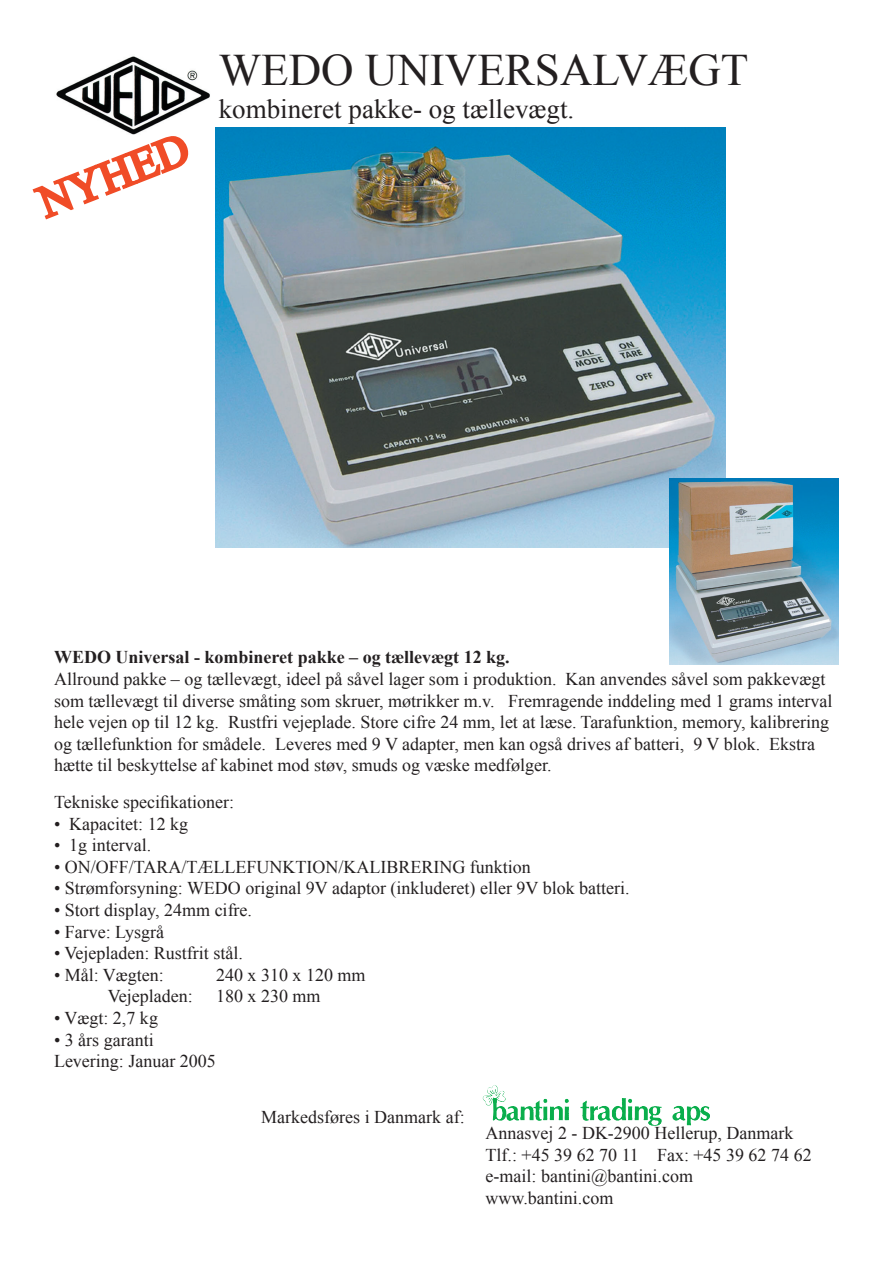
<style>
.page{position:relative;width:893px;height:1263px;background:#fff}
.page>*{position:absolute;margin:0;border:0;box-sizing:border-box;transform-origin:0 0}
.t1{font:45px "Times New Roman";color:#231f20}
.t2{font:45px "Times New Roman";color:#f04c27}
.t3{font:27px "Times New Roman";color:#231f20}
.t4{font:18px/21.6px "Times New Roman";color:#231f20}
.t5{font:700 18px "Times New Roman";color:#231f20}
</style>
<div class="page">
<img style="left:56px;top:56px;width:154px;height:73px">
<img style="left:215px;top:128px;width:510px;height:419px">
<img style="left:669px;top:478px;width:170px;height:186px">
<img style="left:482px;top:1085px;width:205px;height:37px">
<svg style="left:32px;top:129px;width:157px;height:91px"></svg>
<p class="t2" style="left:30px;top:175px;width:159px;rotate:-21deg">NYHED</p>
<p class="t1" style="left:219px;top:40px;width:531px">WEDO UNIVERSALVÆGT</p>
<p class="t3" style="left:219px;top:90px;width:357px">kombineret pakke- og tællevægt.</p>
<p class="t5" style="left:54px;top:645px;width:457px">WEDO Universal - kombineret pakke – og tællevægt 12 kg.</p>
<p class="t4" style="left:54px;top:668px;width:780px">Allround pakke – og tællevægt, ideel på såvel lager som i produktion. Kan anvendes såvel som pakkevægt som tællevægt til diverse småting som skruer, møtrikker m.v. Fremragende inddeling med 1 grams interval hele vejen op til 12 kg. Rustfri vejeplade. Store cifre 24 mm, let at læse. Tarafunktion, memory, kalibrering og tællefunktion for smådele. Leveres med 9 V adapter, men kan også drives af batteri, 9 V blok. Ekstra hætte til beskyttelse af kabinet mod støv, smuds og væske medfølger.</p>
<p class="t4" style="left:54px;top:791px;width:182px">Tekniske specifikationer:</p>
<p class="t4" style="left:54px;top:812px;width:136px">• Kapacitet: 12 kg</p>
<p class="t4" style="left:54px;top:834px;width:99px">• 1g interval.</p>
<p class="t4" style="left:54px;top:856px;width:478px">• ON/OFF/TARA/TÆLLEFUNKTION/KALIBRERING funktion</p>
<p class="t4" style="left:54px;top:877px;width:577px">• Strømforsyning: WEDO original 9V adaptor (inkluderet) eller 9V blok batteri.</p>
<p class="t4" style="left:54px;top:899px;width:200px">• Stort display, 24mm cifre.</p>
<p class="t4" style="left:54px;top:920px;width:112px">• Farve: Lysgrå</p>
<p class="t4" style="left:54px;top:942px;width:190px">• Vejepladen: Rustfrit stål.</p>
<p class="t4" style="left:54px;top:964px;width:111px">• Mål: Vægten:</p>
<p class="t4" style="left:216px;top:964px;width:151px">240 x 310 x 120 mm</p>
<p class="t4" style="left:108px;top:985px;width:86px">Vejepladen:</p>
<p class="t4" style="left:216px;top:985px;width:106px">180 x 230 mm</p>
<p class="t4" style="left:54px;top:1007px;width:105px">• Vægt: 2,7 kg</p>
<p class="t4" style="left:54px;top:1028px;width:101px">• 3 års garanti</p>
<p class="t4" style="left:54px;top:1050px;width:163px">Levering: Januar 2005</p>
<p class="t4" style="left:261px;top:1106px;width:205px">Markedsføres i Danmark af:</p>
<p class="t4" style="left:485px;top:1122px;width:309px">Annasvej 2 - DK-2900 Hellerup, Danmark</p>
<p class="t4" style="left:485px;top:1143px;width:328px">Tlf.: +45 39 62 70 11 Fax: +45 39 62 74 62</p>
<p class="t4" style="left:485px;top:1165px;width:209px">e-mail: bantini@bantini.com</p>
<p class="t4" style="left:485px;top:1187px;width:129px">www.bantini.com</p>
</div>
